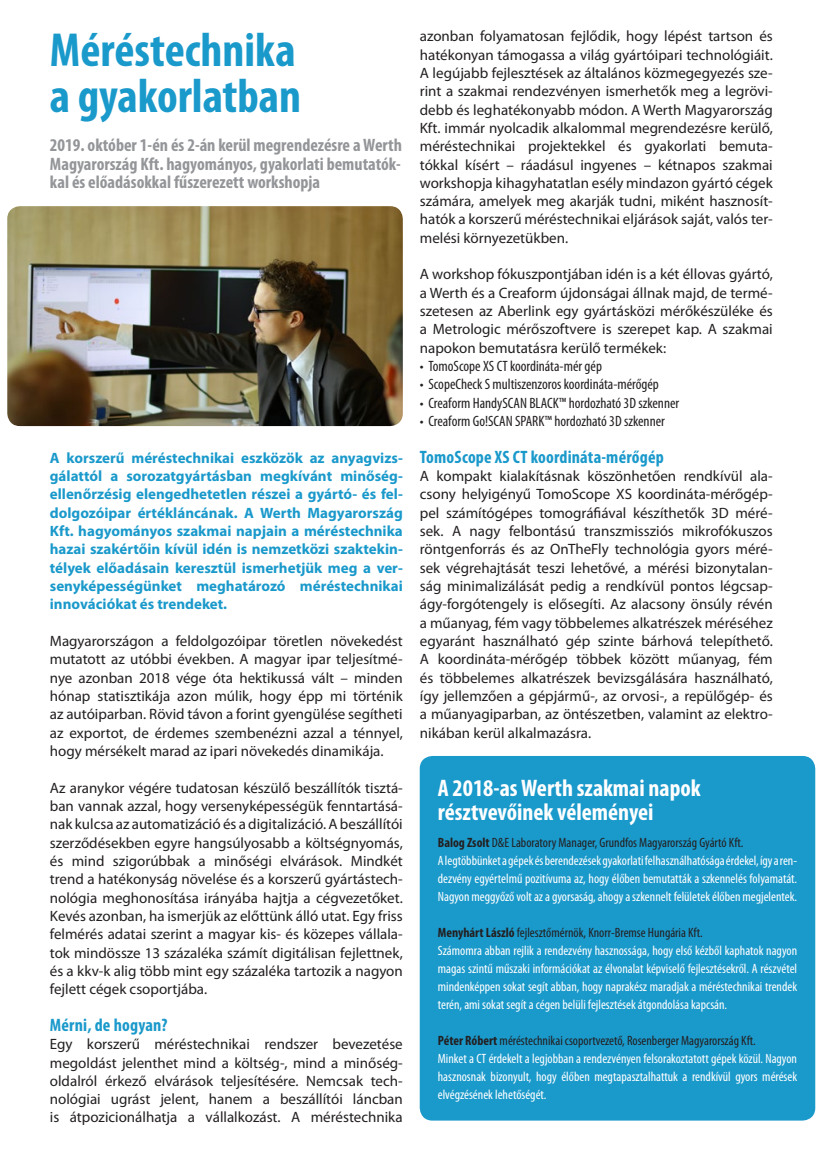
<style>
.page{position:relative;width:817px;height:1155px;background:#fff}
.page>*{position:absolute;margin:0;border:0;box-sizing:border-box;transform-origin:0 0}
.t1{font:700 condensed 48px/46.5px "Myriad Pro";color:#1a99cb}
.t2{font:700 condensed 24px/24px "Myriad Pro";color:#fff}
.t3{font:700 condensed 18px/18.3px "Myriad Pro";color:#939598;text-align:justify}
.t4{font:700 condensed 18px "Myriad Pro";letter-spacing:.01em;color:#1a99cb}
.t5{font:15px/18.3px "Myriad Pro";color:#231f20;text-align:justify}
.t6{font:700 15px/18.3px "Myriad Pro";color:#1a99cb;text-align:justify}
.t7{font:condensed 15px "Myriad Pro";color:#231f20}
.t8{font:condensed 13.5px/18px "Myriad Pro";color:#fff}
.s1{font-weight:700;color:#231f20}
.s2{color:#231f20}
</style>
<div class="page">
<div style="left:420px;top:756px;width:395px;height:365px;background:#1a99cb;border-radius:13px"></div>
<img style="left:7px;top:206px;width:396px;height:220px">
<h1 class="t1" style="left:50px;top:26px;width:253px">Méréstechnika a gyakorlatban</h1>
<p class="t3" style="left:50px;top:136px;width:354px">2019. október 1-én és 2-án kerül megrendezésre a Werth Magyarország Kft. hagyományos, gyakorlati bemutatók&shy;kal és előadásokkal fűszerezett workshopja</p>
<p class="t6" style="left:50px;top:448px;width:354px">A korszerű méréstechnikai eszközök az anyagvizs&shy;gálattól a sorozatgyártásban megkívánt minőség&shy;ellenőrzésig elengedhetetlen részei a gyártó- és fel&shy;dolgozóipar értékláncának. A Werth Magyarország Kft. hagyományos szakmai napjain a méréstechnika hazai szakértőin kívül idén is nemzetközi szaktekin&shy;télyek előadásain keresztül ismerhetjük meg a ver&shy;senyképességünket meghatározó méréstechnikai innovációkat és trendeket.</p>
<p class="t5" style="left:50px;top:632px;width:354px">Magyarországon a feldolgozóipar töretlen növekedést mutatott az utóbbi években. A magyar ipar teljesítmé&shy;nye azonban 2018 vége óta hektikussá vált – minden hónap statisztikája azon múlik, hogy épp mi történik az autóiparban. Rövid távon a forint gyengülése segítheti az exportot, de érdemes szembenézni azzal a ténnyel, hogy mérsékelt marad az ipari növekedés dinamikája.</p>
<p class="t5" style="left:50px;top:778px;width:354px">Az aranykor végére tudatosan készülő beszállítók tisztá&shy;ban vannak azzal, hogy versenyképességük fenntartásá&shy;nak kulcsa az automatizáció és a digitalizáció. A beszállítói szerződésekben egyre hangsúlyosabb a költségnyomás, és mind szigorúbbak a minőségi elvárások. Mindkét trend a hatékonyság növelése és a korszerű gyártástech&shy;nológia meghonosítása irányába hajtja a cégvezetőket.<br>Kevés azonban, ha ismerjük az előttünk álló utat. Egy friss felmérés adatai szerint a magyar kis- és közepes vállala&shy;tok mindössze 13 százaléka számít digitálisan fejlettnek, és a kkv-k alig több mint egy százaléka tartozik a nagyon fejlett cégek csoportjába.</p>
<p class="t4" style="left:50px;top:1014px;width:119px">Mérni, de hogyan?</p>
<p class="t5" style="left:50px;top:1035px;width:354px">Egy korszerű méréstechnikai rendszer bevezetése megoldást jelenthet mind a költség-, mind a minőség&shy;oldalról érkező elvárások teljesítésére. Nemcsak tech&shy;nológiai ugrást jelent, hanem a beszállítói láncban is átpozicionálhatja a vállalkozást. A méréstechnika</p>
<p class="t5" style="left:420px;top:27px;width:354px">azonban folyamatosan fejlődik, hogy lépést tartson és hatékonyan támogassa a világ gyártóipari technológiáit.<br>A legújabb fejlesztések az általános közmegegyezés sze&shy;rint a szakmai rendezvényen ismerhetők meg a legrövi&shy;debb és leghatékonyabb módon. A Werth Magyarország Kft. immár nyolcadik alkalommal megrendezésre kerülő, méréstechnikai projektekkel és gyakorlati bemuta&shy;tókkal kísért – ráadásul ingyenes – kétnapos szakmai workshopja kihagyhatatlan esély mindazon gyártó cégek számára, amelyek meg akarják tudni, miként hasznosít&shy;hatók a korszerű méréstechnikai eljárások saját, valós ter&shy;melési környezetükben.</p>
<p class="t5" style="left:420px;top:265px;width:354px">A workshop fókuszpontjában idén is a két éllovas gyártó, a Werth és a Creaform újdonságai állnak majd, de termé&shy;szetesen az Aberlink egy gyártásközi mérőkészüléke és a Metrologic mérőszoftvere is szerepet kap. A szakmai napokon bemutatásra kerülő termékek:</p>
<p class="t7" style="left:420px;top:357px;width:184px">• TomoScope XS CT koordináta-mér gép</p>
<p class="t7" style="left:420px;top:375px;width:241px">• ScopeCheck S multiszenzoros koordináta-mérőgép</p>
<p class="t7" style="left:420px;top:394px;width:261px">• Creaform HandySCAN BLACK™ hordozható 3D szkenner</p>
<p class="t7" style="left:420px;top:412px;width:247px">• Creaform Go!SCAN SPARK™ hordozható 3D szkenner</p>
<p class="t4" style="left:420px;top:445px;width:245px">TomoScope XS CT koordináta-mérőgép</p>
<p class="t5" style="left:420px;top:467px;width:354px">A kompakt kialakításnak köszönhetően rendkívül ala&shy;csony helyigényű TomoScope XS koordináta-mérőgép&shy;pel számítógépes tomográfiával készíthetők 3D méré&shy;sek. A nagy felbontású transzmissziós mikrofókuszos röntgenforrás és az OnTheFly technológia gyors méré&shy;sek végrehajtását teszi lehetővé, a mérési bizonytalan&shy;ság minimalizálását pedig a rendkívül pontos légcsap&shy;ágy-forgótengely is elősegíti. Az alacsony önsúly révén a műanyag, fém vagy többelemes alkatrészek méréséhez egyaránt használható gép szinte bárhová telepíthető.<br>A koordináta-mérőgép többek között műanyag, fém és többelemes alkatrészek bevizsgálására használható, így jellemzően a gépjármű-, az orvosi-, a repülőgép- és a műanyagiparban, az öntészetben, valamint az elektro&shy;nikában kerül alkalmazásra.</p>
<h2 class="t2" style="left:438px;top:775px;width:264px">A 2018-as Werth szakmai napok résztvevőinek véleményei</h2>
<p class="t8" style="left:438px;top:833px;width:361px"><span class="s1">Balog Zsolt</span> <span class="s2">D&amp;E Laboratory Manager, Grundfos Magyarország Gyártó Kft.<br></span>A legtöbbünket a gépek és berendezések gyakorlati felhasználhatósága érdekel, így a ren&shy;dezvény egyértelmű pozitívuma az, hogy élőben bemutatták a szkennelés folyamatát.<br>Nagyon meggyőző volt az a gyorsaság, ahogy a szkennelt felületek élőben megjelentek.</p>
<p class="t8" style="left:438px;top:923px;width:361px"><span class="s1">Menyhárt László</span> <span class="s2">fejlesztőmérnök, Knorr-Bremse Hungária Kft.<br></span>Számomra abban rejlik a rendezvény hasznossága, hogy első kézből kaphatok nagyon magas szintű műszaki információkat az élvonalat képviselő fejlesztésekről. A részvétel mindenképpen sokat segít abban, hogy naprakész maradjak a méréstechnikai trendek terén, ami sokat segít a cégen belüli fejlesztések átgondolása kapcsán.</p>
<p class="t8" style="left:438px;top:1031px;width:361px"><span class="s1">Péter Róbert</span> <span class="s2">méréstechnikai csoportvezető, Rosenberger Magyarország Kft.<br></span>Minket a CT érdekelt a legjobban a rendezvényen felsorakoztatott gépek közül. Nagyon hasznosnak bizonyult, hogy élőben megtapasztalhattuk a rendkívül gyors mérések elvégzésének lehetőségét.</p>
</div>
